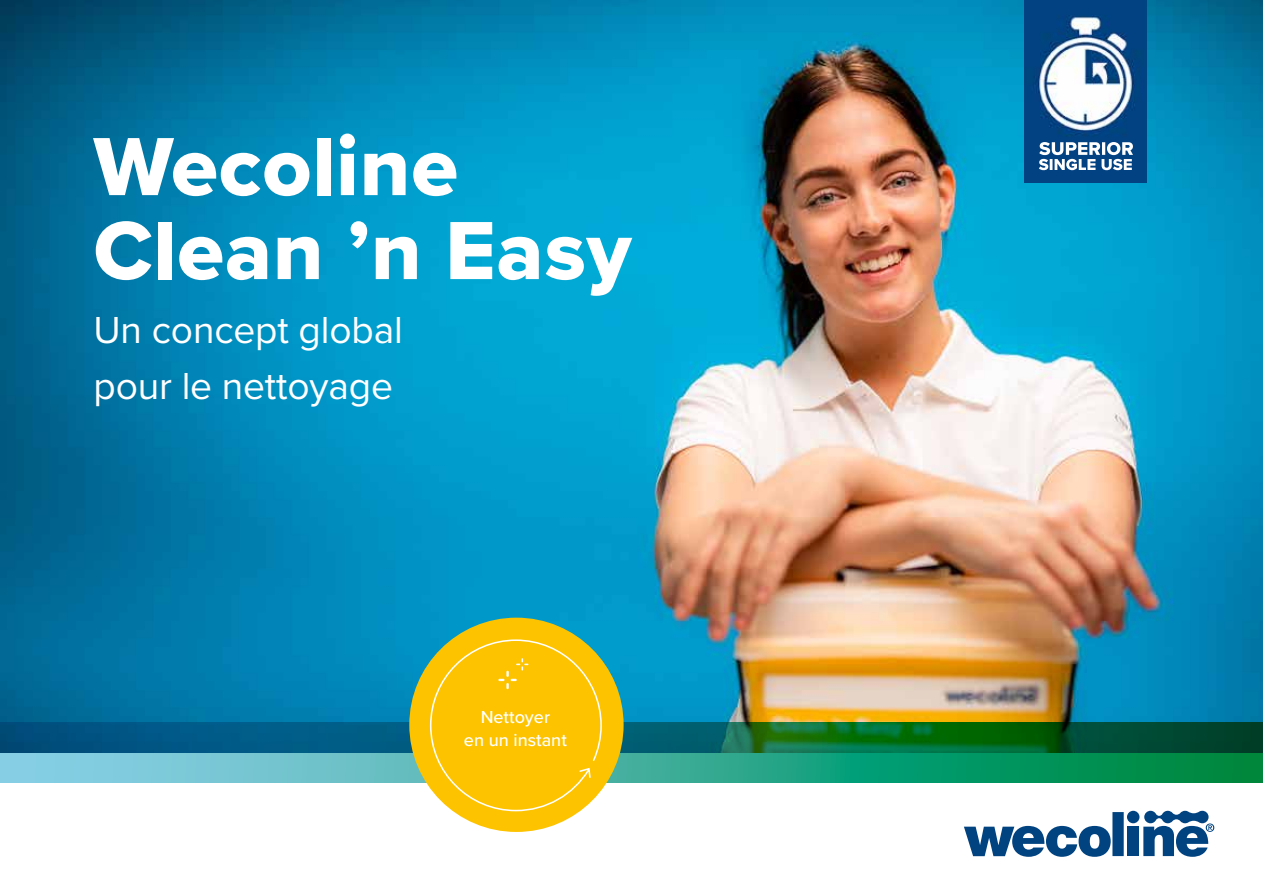
<style>
.page{position:relative;width:1263px;height:893px;background:#fff}
.page>*{position:absolute;margin:0;border:0;box-sizing:border-box;transform-origin:0 0}
.t1{font:85.5px/84px "Proxima Nova Extrabld";letter-spacing:.01em;color:#fff}
.t2{font:39px/55.5px "Proxima Nova";letter-spacing:-.005em;color:#fff}
.t3{font:500 18px/22.5px "Proxima Nova";color:#fff;text-align:center}
</style>
<div class="page">
<img style="left:0;top:0;width:1263px;height:723px">
<svg style="left:964px;top:811px;width:250px;height:46px"></svg>
<svg style="left:0;top:723px;width:1263px;height:59px;background:#1d8373"></svg>
<div style="left:409px;top:618px;width:215px;height:214px;background:#fdc300;border-radius:50%"></div>
<svg style="left:429px;top:639px;width:174px;height:173px"></svg>
<img style="left:1025px;top:0;width:121px;height:182px">
<svg style="left:1039px;top:142px;width:94px;height:28px"></svg>
<h1 class="t1" style="left:94px;top:123px;width:539px">Wecoline<br>Clean ’n Easy</h1>
<p class="t2" style="left:94px;top:301px;width:311px">Un concept global pour le nettoyage</p>
<p class="t3" style="left:464px;top:705px;width:104px">Nettoyer<br>en un instant</p>
</div>
